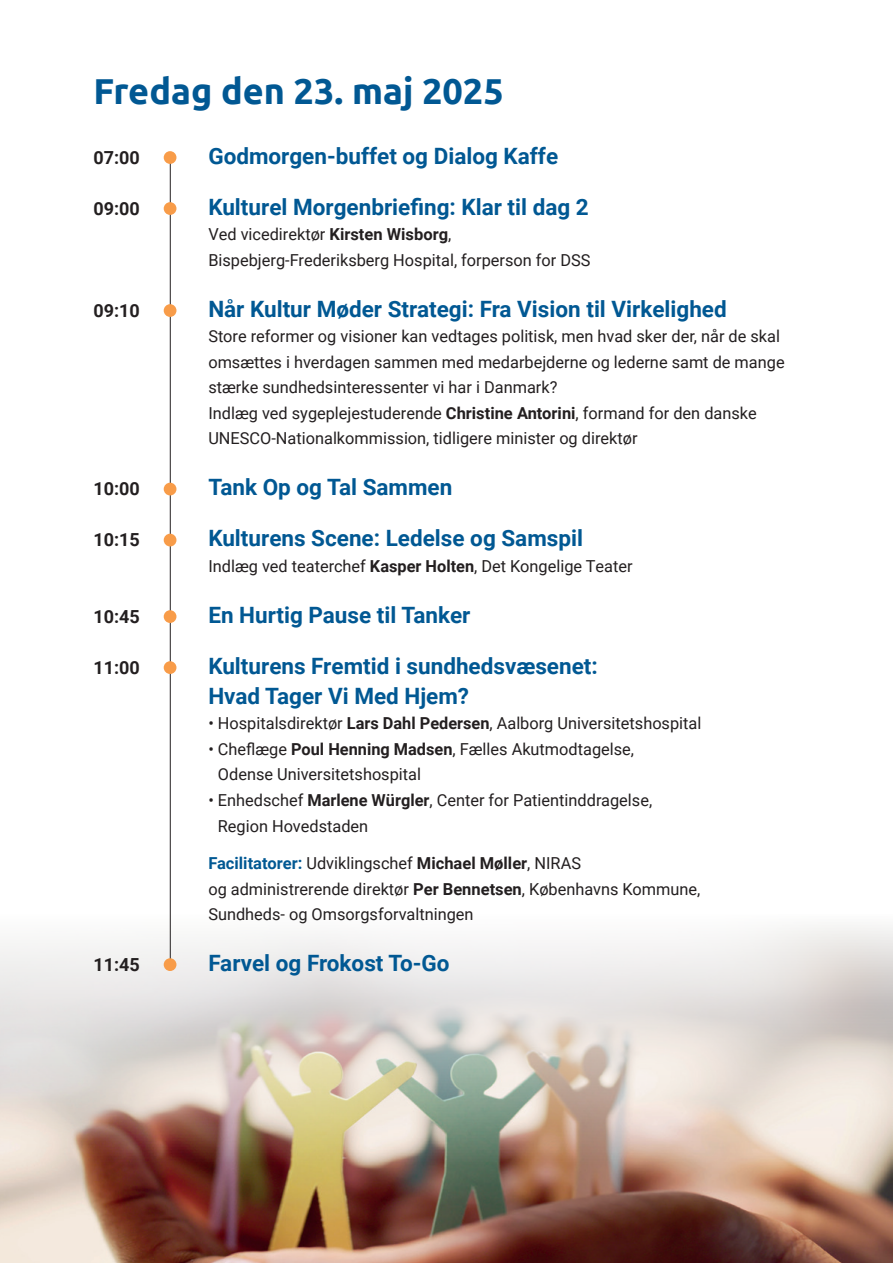
<style>
.page{position:relative;width:893px;height:1263px;background:#fff}
.page>*{position:absolute;margin:0;border:0;box-sizing:border-box;transform-origin:0 0}
.t1{font:700 36px "Ubuntu";color:#015893}
.t2{font:700 22.5px/30px "Roboto";color:#015893}
.t3{font:700 18px "Roboto";color:#231f20}
.t4{font:16.5px/25.5px "Roboto";color:#231f20}
.s1{font-weight:700}
.s2{font-weight:700;color:#015893}
</style>
<div class="page">
<img style="left:0;top:914px;width:893px;height:349px">
<hr style="left:170px;top:152px;width:1px;height:810px;background:#231f20">
<div style="left:164px;top:151px;width:12px;height:13px;background:#f89c49;border-radius:50%"></div>
<div style="left:164px;top:202px;width:12px;height:13px;background:#f89c49;border-radius:50%"></div>
<div style="left:164px;top:304px;width:12px;height:13px;background:#f89c49;border-radius:50%"></div>
<div style="left:164px;top:483px;width:12px;height:12px;background:#f89c49;border-radius:50%"></div>
<div style="left:164px;top:534px;width:12px;height:12px;background:#f89c49;border-radius:50%"></div>
<div style="left:164px;top:610px;width:12px;height:13px;background:#f89c49;border-radius:50%"></div>
<div style="left:164px;top:661px;width:12px;height:13px;background:#f89c49;border-radius:50%"></div>
<div style="left:164px;top:958px;width:12px;height:13px;background:#f89c49;border-radius:50%"></div>
<h1 class="t1" style="left:94px;top:70px;width:412px">Fredag den 23. maj 2025</h1>
<p class="t3" style="left:94px;top:145px;width:48px">07:00</p>
<h2 class="t2" style="left:208px;top:140px;width:351px">Godmorgen-buffet og Dialog Kaffe</h2>
<p class="t3" style="left:94px;top:196px;width:48px">09:00</p>
<h2 class="t2" style="left:208px;top:191px;width:382px">Kulturel Morgenbriefing: Klar til dag 2</h2>
<p class="t4" style="left:208px;top:221px;width:384px">Ved vicedirektør <span class="s1">Kirsten Wisborg</span>,<br>Bispebjerg-Frederiksberg Hospital, forperson for DSS</p>
<p class="t3" style="left:94px;top:298px;width:48px">09:10</p>
<h2 class="t2" style="left:208px;top:293px;width:520px">Når Kultur Møder Strategi: Fra Vision til Virkelighed</h2>
<p class="t4" style="left:208px;top:323px;width:578px">Store reformer og visioner kan vedtages politisk, men hvad sker der, når de skal omsættes i hverdagen sammen med medarbejderne og lederne samt de mange stærke sundhedsinteressenter vi har i Danmark?<br>Indlæg ved sygeplejestuderende <span class="s1">Christine Antorini</span>, formand for den danske UNESCO-Nationalkommission, tidligere minister og direktør</p>
<p class="t3" style="left:94px;top:476px;width:48px">10:00</p>
<h2 class="t2" style="left:208px;top:472px;width:246px">Tank Op og Tal Sammen</h2>
<p class="t3" style="left:94px;top:527px;width:48px">10:15</p>
<h2 class="t2" style="left:208px;top:523px;width:376px">Kulturens Scene: Ledelse og Samspil</h2>
<p class="t4" style="left:208px;top:553px;width:426px">Indlæg ved teaterchef <span class="s1">Kasper Holten</span>, Det Kongelige Teater</p>
<p class="t3" style="left:94px;top:604px;width:48px">10:45</p>
<h2 class="t2" style="left:208px;top:599px;width:264px">En Hurtig Pause til Tanker</h2>
<p class="t3" style="left:94px;top:655px;width:48px">11:00</p>
<h2 class="t2" style="left:208px;top:650px;width:391px">Kulturens Fremtid i sundhedsvæsenet:<br>Hvad Tager Vi Med Hjem?</h2>
<p class="t4" style="left:208px;top:710px;width:495px">• Hospitalsdirektør <span class="s1">Lars Dahl Pedersen</span>, Aalborg Universitetshospital</p>
<p class="t4" style="left:218px;top:736px;width:418px;text-indent:-10px">• Cheflæge <span class="s1">Poul Henning Madsen</span>, Fælles Akutmodtagelse,<br>Odense Universitetshospital</p>
<p class="t4" style="left:218px;top:787px;width:436px;text-indent:-10px">• Enhedschef <span class="s1">Marlene Würgler</span>, Center for Patientinddragelse,<br>Region Hovedstaden</p>
<p class="t4" style="left:208px;top:850px;width:494px"><span class="s2">Facilitatorer:</span> Udviklingschef <span class="s1">Michael Møller</span>, NIRAS<br>og administrerende direktør <span class="s1">Per Bennetsen</span>, Københavns Kommune,<br>Sundheds- og Omsorgsforvaltningen</p>
<p class="t3" style="left:94px;top:952px;width:48px">11:45</p>
<h2 class="t2" style="left:208px;top:947px;width:243px">Farvel og Frokost To-Go</h2>
</div>
